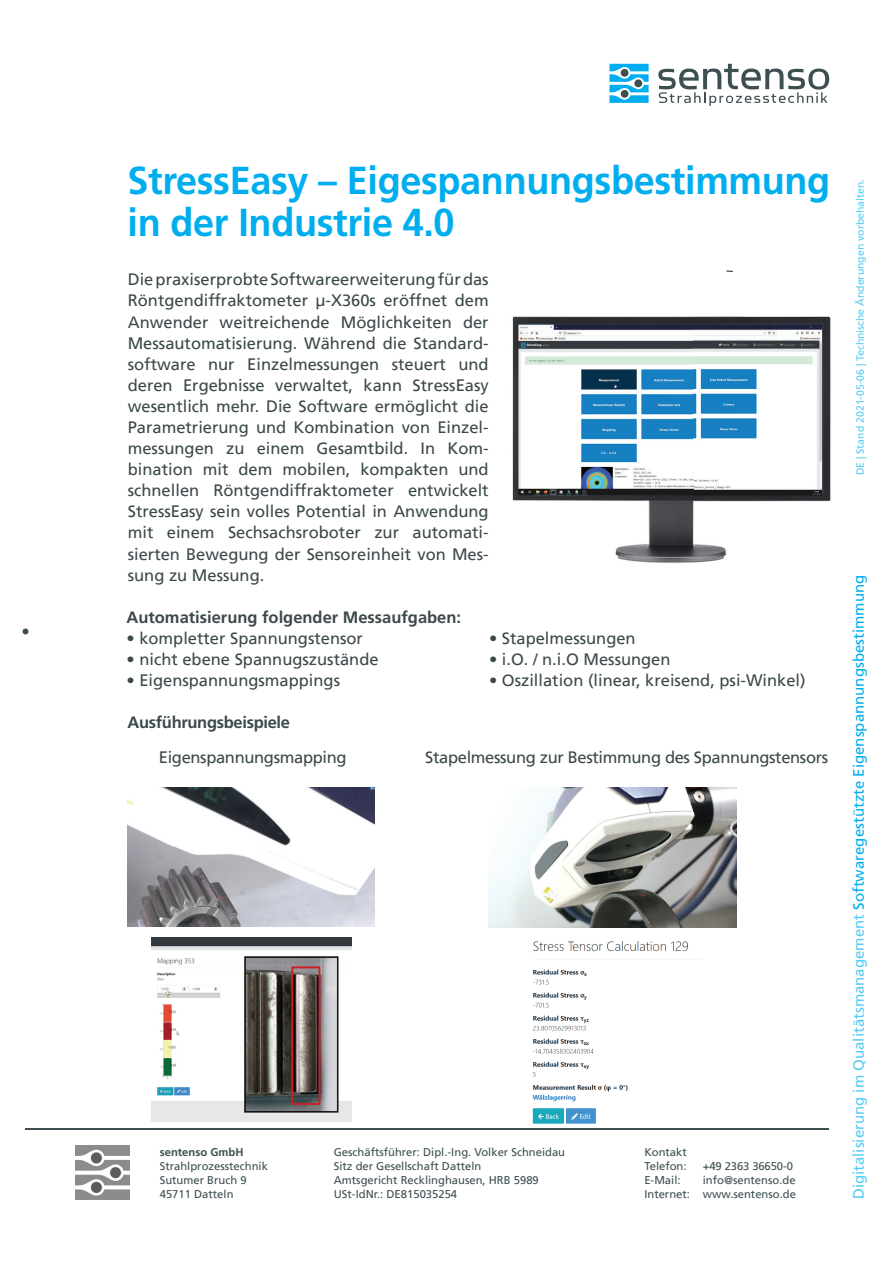
<style>
.page{position:relative;width:893px;height:1263px;background:#fff}
.page>*{position:absolute;margin:0;border:0;box-sizing:border-box;transform-origin:0 0}
.t1{font:700 39px/42.2px "Frutiger LT Std";letter-spacing:-.01em;color:#00aeef}
.t2{font:16.5px/21.1px "Frutiger LT";color:#3c494a;text-align:justify}
.t3{font:16.5px "Frutiger LT";letter-spacing:-.02em;color:#3c494a}
.t4{font:700 16.5px "Frutiger LT Std";color:#3c494a}
.t5{font:700 16.5px "Frutiger LT Std";letter-spacing:-.02em;color:#3c494a}
.t6{font:15px "Frutiger LT";color:#00aeef}
.t7{font:11.25px "Frutiger LT";color:#3d4f51}
.t8{font:700 11.25px "Frutiger LT Std";color:#3d4f51}
.t9{font:10.5px "Frutiger LT";color:#56cbf5}
.s1{color:#56cbf5}
</style>
<div class="page">
<svg style="left:23px;top:628px;width:5px;height:6px"></svg>
<svg style="left:609px;top:64px;width:40px;height:39px"></svg>
<div style="left:634px;top:79px;width:8px;height:8px;background:#3d4f51;border-radius:50%"></div>
<div style="left:621px;top:69px;width:8px;height:8px;background:#3d4f51;border-radius:50%"></div>
<div style="left:621px;top:90px;width:8px;height:8px;background:#3d4f51;border-radius:50%"></div>
<svg style="left:658px;top:64px;width:171px;height:42px"></svg>
<img style="left:512px;top:316px;width:319px;height:247px">
<hr style="left:26px;top:1128px;width:803px;height:2px;background:#3d4f51">
<img style="left:75px;top:1145px;width:54px;height:54px">
<img style="left:489px;top:788px;width:248px;height:139px">
<img style="left:532px;top:941px;width:157px;height:183px">
<img style="left:151px;top:937px;width:200px;height:185px">
<img style="left:128px;top:788px;width:247px;height:139px">
<h1 class="t1" style="left:128px;top:160px;width:704px">StressEasy – Eigespannungsbestimmung in der Industrie 4.0</h1>
<p class="t2" style="left:128px;top:269px;width:362px">Die praxiserprobte Softwareerweiterung für das Röntgendiffraktometer µ-X360s eröffnet dem Anwender weitreichende Möglichkeiten der Messautomatisierung. Während die Standard&shy;software nur Einzelmessungen steuert und deren Ergebnisse verwaltet, kann StressEasy wesentlich mehr. Die Software ermöglicht die Parametrierung und Kombination von Einzel&shy;messungen zu einem Gesamtbild. In Kom&shy;bination mit dem mobilen, kompakten und schnellen Röntgendiffraktometer entwickelt StressEasy sein volles Potential in Anwendung mit einem Sechsachsroboter zur automati&shy;sierten Bewegung der Sensoreinheit von Mes&shy;sung zu Messung.</p>
<p class="t4" style="left:126px;top:607px;width:336px">Automatisierung folgender Messaufgaben:</p>
<p class="t2" style="left:126px;top:628px;width:238px">• kompletter Spannungstensor</p>
<p class="t2" style="left:126px;top:649px;width:254px">• nicht ebene Spannugszustände</p>
<p class="t2" style="left:126px;top:670px;width:215px">• Eigenspannungsmappings</p>
<p class="t5" style="left:128px;top:713px;width:164px">Ausführungsbeispiele</p>
<p class="t3" style="left:159px;top:748px;width:189px">Eigenspannungsmapping</p>
<p class="t3" style="left:425px;top:748px;width:405px">Stapelmessung zur Bestimmung des Spannungstensors</p>
<p class="t2" style="left:489px;top:628px;width:148px">• Stapelmessungen</p>
<p class="t2" style="left:489px;top:649px;width:183px">• i.O. / n.i.O Messungen</p>
<p class="t2" style="left:489px;top:670px;width:318px">• Oszillation (linear, kreisend, psi-Winkel)</p>
<p class="t8" style="left:160px;top:1145px;width:85px">sentenso GmbH</p>
<p class="t7" style="left:334px;top:1145px;width:233px">Geschäftsführer: Dipl.-Ing. Volker Schneidau</p>
<p class="t7" style="left:644px;top:1145px;width:44px">Kontakt</p>
<p class="t7" style="left:160px;top:1159px;width:110px">Strahlprozesstechnik</p>
<p class="t7" style="left:334px;top:1159px;width:149px">Sitz der Gesellschaft Datteln</p>
<p class="t7" style="left:644px;top:1159px;width:44px">Telefon:</p>
<p class="t7" style="left:703px;top:1159px;width:92px">+49 2363 36650-0</p>
<p class="t7" style="left:160px;top:1173px;width:88px">Sutumer Bruch 9</p>
<p class="t7" style="left:334px;top:1173px;width:207px">Amtsgericht Recklinghausen, HRB 5989</p>
<p class="t7" style="left:644px;top:1173px;width:38px">E-Mail:</p>
<p class="t7" style="left:703px;top:1173px;width:94px">info@sentenso.de</p>
<p class="t7" style="left:160px;top:1188px;width:75px">45711 Datteln</p>
<p class="t7" style="left:334px;top:1188px;width:125px">USt-IdNr.: DE815035254</p>
<p class="t7" style="left:644px;top:1188px;width:153px">Internet: www.sentenso.de</p>
<p class="t9" style="left:854px;top:475px;width:298px;rotate:-90deg">DE | Stand 2021-05-06 | Technische Änderungen vorbehalten.</p>
<p class="t6" style="left:850px;top:1199px;width:626px;rotate:-90deg"><span class="s1">Digitalisierung im Qualitätsmanagement</span> Softwaregestützte Eigenspannungsbestimmung</p>
</div>
